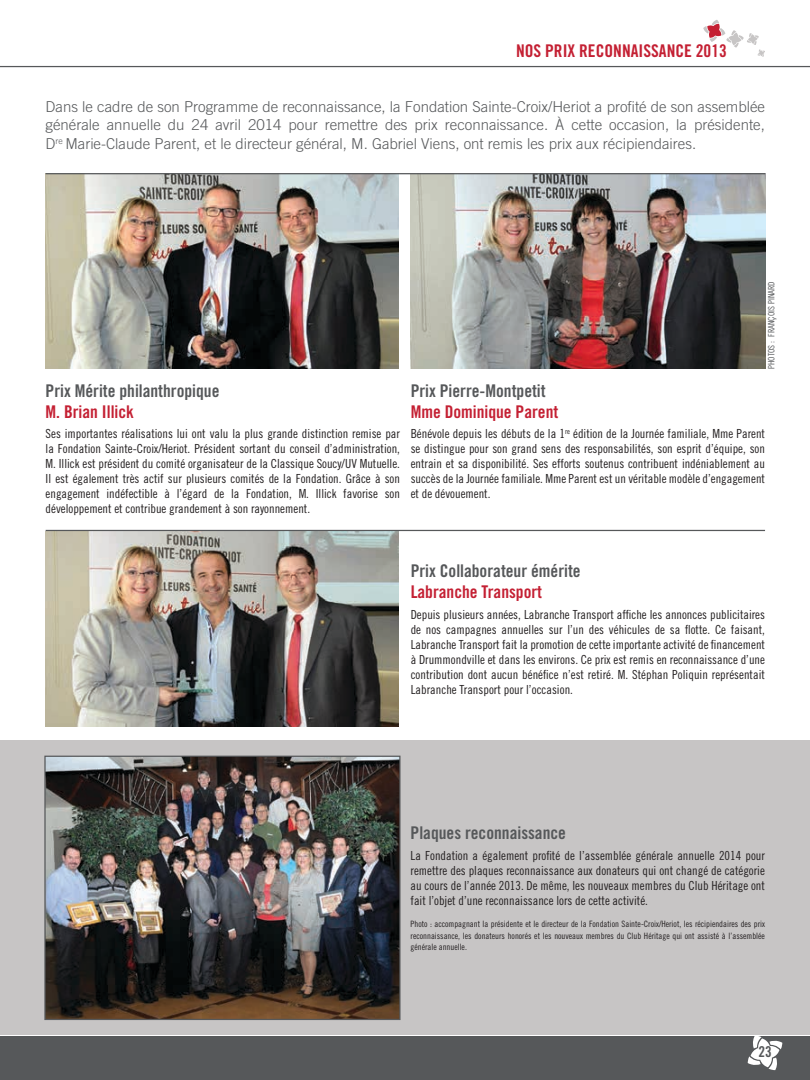
<style>
.page{position:relative;width:810px;height:1080px;background:#fff}
.page>*{position:absolute;margin:0;border:0;box-sizing:border-box;transform-origin:0 0}
.t1{font:17.5px "Trade Gothic Bold Cond Twenty";color:#56585a}
.t2{font:17.5px "Trade Gothic Bold Cond Twenty";color:#c42033}
.t3{font:300 15px/18.8px "Trade Gothic";color:#56585a;text-align:justify}
.t4{font:15px "Trade Gothic Bold Cond Twenty";color:#56585a}
.t5{font:12.5px/15px "Trade Gothic Cond Eighteen";color:#231f20;text-align:justify}
.t6{font:8.75px/11.2px "Trade Gothic Cond Eighteen";color:#231f20;text-align:justify}
.t7{font:8.75px "Trade Gothic Cond Eighteen";color:#56585a}
</style>
<div class="page">
<div style="left:0;top:1036px;width:810px;height:44px;background:#56585a"></div>
<hr style="left:0;top:66px;width:810px;height:1px;background:#56585a">
<svg style="left:703px;top:20px;width:62px;height:37px"></svg>
<svg style="left:748px;top:1036px;width:34px;height:34px"></svg>
<div style="left:0;top:741px;width:810px;height:294px;background:#c7c5c5"></div>
<img style="left:46px;top:174px;width:353px;height:195px">
<img style="left:46px;top:531px;width:353px;height:195px">
<img style="left:46px;top:758px;width:353px;height:260px">
<div style="left:44px;top:756px;width:357px;height:264px;border:1px solid #56585a"></div>
<img style="left:411px;top:174px;width:354px;height:195px">
<hr style="left:46px;top:173px;width:719px;height:1px;background:#56585a">
<hr style="left:46px;top:530px;width:719px;height:1px;background:#56585a">
<h1 class="t2" style="left:516px;top:40px;width:212px">NOS PRIX RECONNAISSANCE 2013</h1>
<p class="t3" style="left:46px;top:97px;width:721px">Dans le cadre de son Programme de reconnaissance, la Fondation Sainte-Croix/Heriot a profité de son assemblée générale annuelle du 24 avril 2014 pour remettre des prix reconnaissance. À cette occasion, la présidente, D<sup>re</sup> Marie-Claude Parent, et le directeur général, M. Gabriel Viens, ont remis les prix aux récipiendaires.</p>
<h1 class="t1" style="left:46px;top:380px;width:175px">Prix Mérite philanthropique</h1>
<h1 class="t2" style="left:46px;top:401px;width:90px">M. Brian Illick</h1>
<p class="t5" style="left:46px;top:426px;width:356px">Ses importantes réalisations lui ont valu la plus grande distinction remise par la Fondation Sainte-Croix/Heriot. Président sortant du conseil d’administration, M. Illick est président du comité organisateur de la Classique Soucy/UV Mutuelle.<br>Il est également très actif sur plusieurs comités de la Fondation. Grâce à son engagement indéfectible à l’égard de la Fondation, M. Illick favorise son développement et contribue grandement à son rayonnement.</p>
<p class="t7" style="left:766px;top:369px;width:89px;rotate:-90deg">PHOTOS : FRANÇOIS PINARD</p>
<h1 class="t1" style="left:411px;top:380px;width:137px">Prix Pierre-Montpetit</h1>
<h1 class="t2" style="left:411px;top:401px;width:149px">Mme Dominique Parent</h1>
<p class="t5" style="left:411px;top:426px;width:356px">Bénévole depuis les débuts de la 1<sup>re</sup> édition de la Journée familiale, Mme Parent se distingue pour son grand sens des responsabilités, son esprit d’équipe, son entrain et sa disponibilité. Ses efforts soutenus contribuent indéniablement au succès de la Journée familiale. Mme Parent est un véritable modèle d’engagement et de dévouement.</p>
<h1 class="t1" style="left:411px;top:560px;width:172px">Prix Collaborateur émérite</h1>
<h1 class="t2" style="left:411px;top:581px;width:133px">Labranche Transport</h1>
<p class="t5" style="left:411px;top:606px;width:356px">Depuis plusieurs années, Labranche Transport affiche les annonces publicitaires de nos campagnes annuelles sur l’un des véhicules de sa flotte. Ce faisant, Labranche Transport fait la promotion de cette importante activité de financement à Drummondville et dans les environs. Ce prix est remis en reconnaissance d’une contribution dont aucun bénéfice n’est retiré. M. Stéphan Poliquin représentait Labranche Transport pour l’occasion.</p>
<h1 class="t1" style="left:411px;top:822px;width:157px">Plaques reconnaissance</h1>
<p class="t5" style="left:411px;top:848px;width:356px">La Fondation a également profité de l’assemblée générale annuelle 2014 pour remettre des plaques reconnaissance aux donateurs qui ont changé de catégorie au cours de l’année 2013. De même, les nouveaux membres du Club Héritage ont fait l’objet d’une reconnaissance lors de cette activité.</p>
<p class="t6" style="left:411px;top:919px;width:356px">Photo : accompagnant la présidente et le directeur de la Fondation Sainte-Croix/Heriot, les récipiendaires des prix reconnaissance, les donateurs honorés et les nouveaux membres du Club Héritage qui ont assisté à l’assemblée générale annuelle.</p>
<p class="t4" style="left:758px;top:1043px;width:15px">23</p>
</div>
